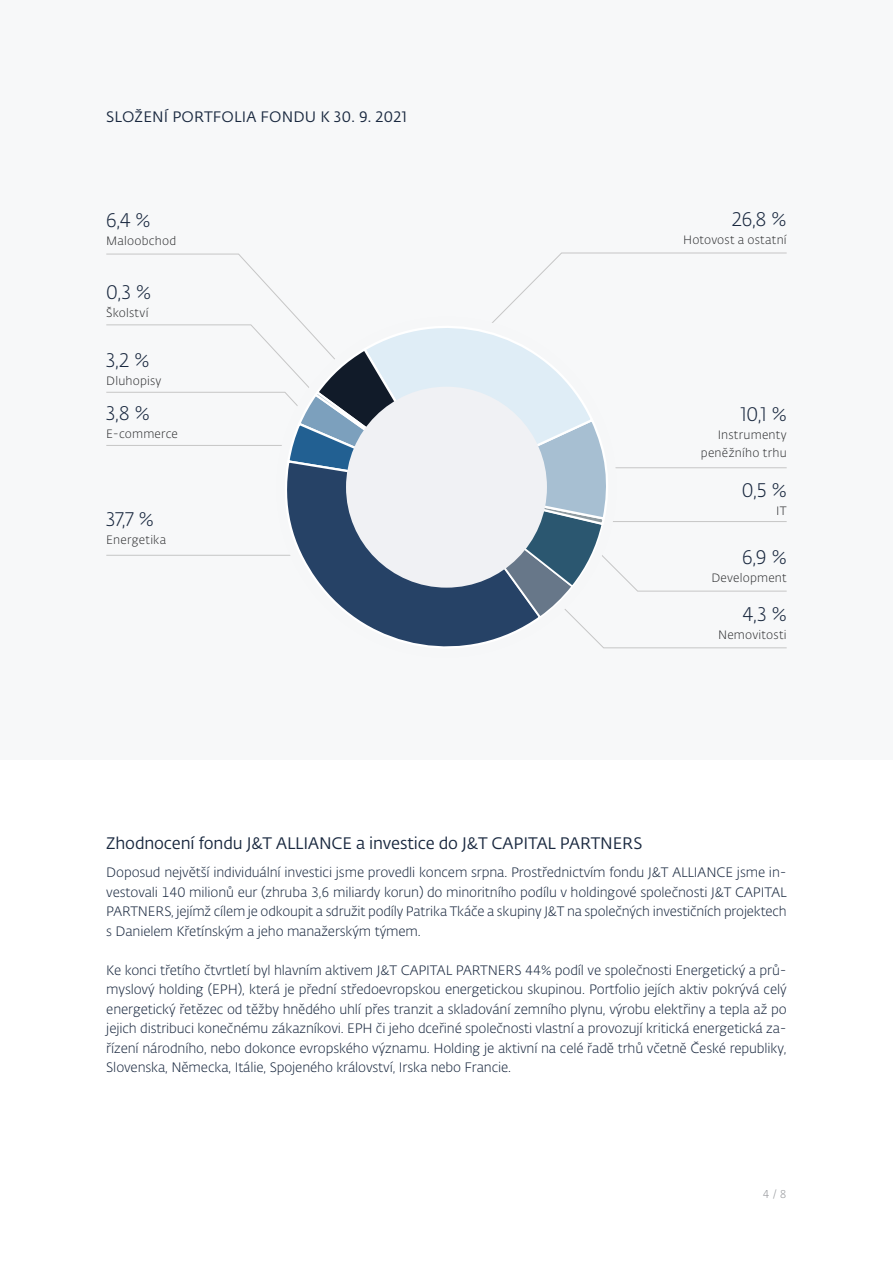
<style>
.page{position:relative;width:893px;height:1263px;background:#fff}
.page>*{position:absolute;margin:0;border:0;box-sizing:border-box;transform-origin:0 0}
.t1{font:300 19.5px "Fedra Sans Alt Std";color:#19283f}
.t2{font:16.5px "Fedra Sans Alt Std";letter-spacing:-.01em;color:#19283f}
.t3{font:15px "Fedra Sans Alt Std";letter-spacing:.01em;color:#19283f}
.t4{font:300 13.5px/19.5px "Fedra Sans Alt Std";letter-spacing:-.01em;color:#19283f;text-align:justify}
.t5{font:300 12px/18px "Fedra Sans Alt Std";letter-spacing:.015em;color:#323335;text-align:right}
.t6{font:300 11.25px "Fedra Sans Alt Std";color:#94969a}
</style>
<div class="page">
<div style="left:0;top:0;width:893px;height:759px;background:#f7f8f9"></div>
<svg style="left:106px;top:253px;width:681px;height:396px"></svg>
<div style="left:346px;top:387px;width:201px;height:201px;background:#f0f1f4;border-radius:50%"></div>
<p class="t3" style="left:106px;top:108px;width:302px">SLOŽENÍ PORTFOLIA FONDU K 30. 9. 2021</p>
<h1 class="t1" style="left:106px;top:208px;width:46px">6,4 %</h1>
<p class="t5" style="left:106px;top:232px;width:71px">Maloobchod</p>
<h1 class="t1" style="left:106px;top:281px;width:46px">0,3 %</h1>
<p class="t5" style="left:106px;top:304px;width:44px">Školství</p>
<h1 class="t1" style="left:106px;top:348px;width:45px">3,2 %</h1>
<p class="t5" style="left:106px;top:372px;width:57px">Dluhopisy</p>
<h1 class="t1" style="left:106px;top:401px;width:45px">3,8 %</h1>
<p class="t5" style="left:106px;top:425px;width:73px">E-commerce</p>
<h1 class="t1" style="left:106px;top:507px;width:49px">37,7 %</h1>
<p class="t5" style="left:106px;top:531px;width:61px">Energetika</p>
<h1 class="t1" style="left:732px;top:207px;width:56px">26,8 %</h1>
<p class="t5" style="left:683px;top:231px;width:105px">Hotovost a ostatní</p>
<h1 class="t1" style="left:741px;top:402px;width:47px">10,1 %</h1>
<p class="t5" style="left:701px;top:426px;width:87px">Instrumenty peněžního trhu</p>
<h1 class="t1" style="left:742px;top:478px;width:46px">0,5 %</h1>
<p class="t5" style="left:776px;top:502px;width:12px">IT</p>
<h1 class="t1" style="left:742px;top:546px;width:46px">6,9 %</h1>
<p class="t5" style="left:711px;top:569px;width:77px">Development</p>
<h1 class="t1" style="left:743px;top:602px;width:45px">4,3 %</h1>
<p class="t5" style="left:718px;top:626px;width:70px">Nemovitosti</p>
<p class="t2" style="left:106px;top:833px;width:537px">Zhodnocení fondu J&amp;T ALLIANCE a investice do J&amp;T CAPITAL PARTNERS</p>
<p class="t4" style="left:106px;top:863px;width:682px">Doposud největší individuální investici jsme provedli koncem srpna. Prostřednictvím fondu J&amp;T ALLIANCE jsme in&shy;vestovali 140 milionů eur (zhruba 3,6 miliardy korun) do minoritního podílu v holdingové společnosti J&amp;T CAPITAL PARTNERS, jejímž cílem je odkoupit a sdružit podíly Patrika Tkáče a skupiny J&amp;T na společných investičních projektech s Danielem Křetínským a jeho manažerským týmem.</p>
<p class="t4" style="left:106px;top:960px;width:682px">Ke konci třetího čtvrtletí byl hlavním aktivem J&amp;T CAPITAL PARTNERS 44% podíl ve společnosti Energetický a prů&shy;myslový holding (EPH), která je přední středoevropskou energetickou skupinou. Portfolio jejích aktiv pokrývá celý energetický řetězec od těžby hnědého uhlí přes tranzit a skladování zemního plynu, výrobu elektřiny a tepla až po jejich distribuci konečnému zákazníkovi. EPH či jeho dceřiné společnosti vlastní a provozují kritická energetická za&shy;řízení národního, nebo dokonce evropského významu. Holding je aktivní na celé řadě trhů včetně České republiky, Slovenska, Německa, Itálie, Spojeného království, Irska nebo Francie.</p>
<p class="t6" style="left:763px;top:1188px;width:25px">4 / 8</p>
</div>
